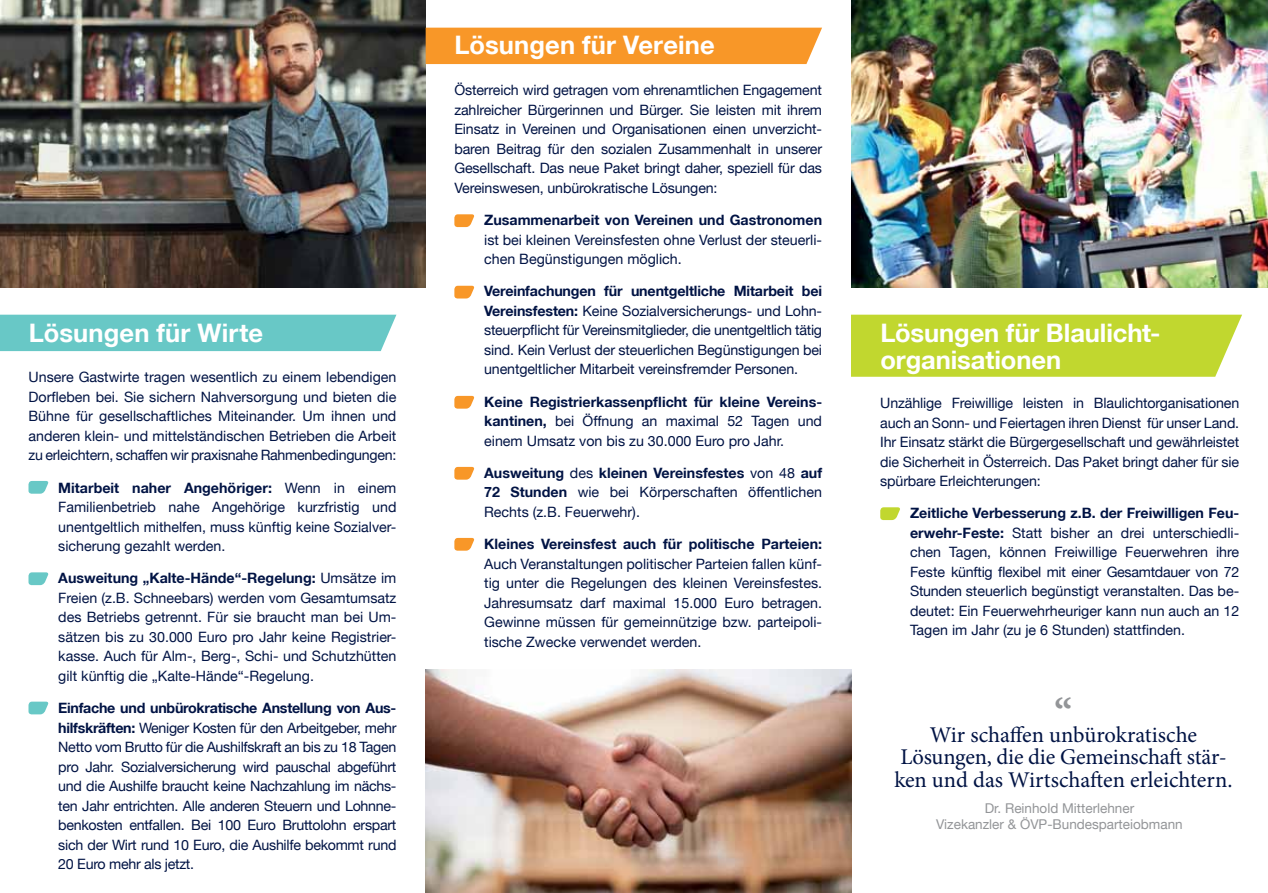
<style>
.page{position:relative;width:1268px;height:893px;background:#fff}
.page>*{position:absolute;margin:0;border:0;box-sizing:border-box;transform-origin:0 0}
.t1{font:700 40.2px "Minion Pro";color:#939598}
.t2{font:700 25.5px/27px "Helvetica Neue";color:#fff}
.t3{font:22.5px/22.5px "Minion Pro";letter-spacing:-.005em;color:#001344;text-align:center}
.t4{font:14.25px/19.5px "Helvetica Neue";color:#001344;text-align:justify}
.t5{font:700 14.25px "Helvetica Neue";color:#001344}
.t6{font:13.5px/16.5px "Helvetica Neue";color:#939598;text-align:center}
.s1{font-weight:700}
</style>
<div class="page">
<img style="left:0;top:0;width:425px;height:287px">
<img style="left:425px;top:670px;width:425px;height:223px">
<img style="left:851px;top:0;width:416px;height:287px">
<div style="left:425px;top:28px;width:397px;height:36px;background:#f89728"></div>
<div style="left:0;top:315px;width:396px;height:36px;background:#68c8c6"></div>
<svg style="left:454px;top:214px;width:21px;height:13px"></svg>
<svg style="left:454px;top:286px;width:21px;height:12px"></svg>
<svg style="left:454px;top:396px;width:21px;height:13px"></svg>
<svg style="left:454px;top:467px;width:21px;height:13px"></svg>
<svg style="left:454px;top:538px;width:21px;height:13px"></svg>
<svg style="left:880px;top:507px;width:20px;height:13px"></svg>
<svg style="left:28px;top:481px;width:21px;height:13px"></svg>
<svg style="left:28px;top:572px;width:21px;height:13px"></svg>
<svg style="left:28px;top:702px;width:21px;height:12px"></svg>
<div style="left:851px;top:315px;width:390px;height:62px;background:#c1d72f"></div>
<h2 class="t2" style="left:29px;top:318px;width:236px">Lösungen für Wirte</h2>
<p class="t4" style="left:28px;top:367px;width:369px">Unsere Gastwirte tragen wesentlich zu einem lebendigen Dorfleben bei. Sie sichern Nahversorgung und bieten die Bühne für gesellschaftliches Miteinander. Um ihnen und anderen klein- und mittelständischen Betrieben die Arbeit zu erleichtern, schaffen wir praxisnahe Rahmenbedingungen:</p>
<p class="t4" style="left:58px;top:478px;width:339px"><span class="s1">Mitarbeit naher Angehöriger:</span> Wenn in einem Familienbetrieb nahe Angehörige kurzfristig und unentgeltlich mithelfen, muss künftig keine Sozialver&shy;sicherung gezahlt werden.</p>
<p class="t4" style="left:58px;top:568px;width:339px"><span class="s1">Ausweitung „Kalte-Hände“-Regelung:</span> Umsätze im Freien (z.B. Schneebars) werden vom Gesamtumsatz des Betriebs getrennt. Für sie braucht man bei Um&shy;sätzen bis zu 30.000 Euro pro Jahr keine Registrier&shy;kasse. Auch für Alm-, Berg-, Schi- und Schutzhütten gilt künftig die „Kalte-Hände“-Regelung.</p>
<p class="t4" style="left:58px;top:698px;width:339px"><span class="s1">Einfache und unbürokratische Anstellung von Aus&shy;hilfskräften:</span> Weniger Kosten für den Arbeitgeber, mehr Netto vom Brutto für die Aushilfskraft an bis zu 18 Tagen pro Jahr. Sozialversicherung wird pauschal abgeführt und die Aushilfe braucht keine Nachzahlung im nächs&shy;ten Jahr entrichten. Alle anderen Steuern und Lohnne&shy;benkosten entfallen. Bei 100 Euro Bruttolohn erspart sich der Wirt rund 10 Euro, die Aushilfe bekommt rund 20 Euro mehr als jetzt.</p>
<h2 class="t2" style="left:454px;top:31px;width:262px">Lösungen für Vereine</h2>
<p class="t4" style="left:454px;top:80px;width:369px">Österreich wird getragen vom ehrenamtlichen Engagement zahlreicher Bürgerinnen und Bürger. Sie leisten mit ihrem Einsatz in Vereinen und Organisationen einen unverzicht&shy;baren Beitrag für den sozialen Zusammenhalt in unserer Gesellschaft. Das neue Paket bringt daher, speziell für das Vereinswesen, unbürokratische Lösungen:</p>
<p class="t5" style="left:484px;top:211px;width:339px">Zusammenarbeit von Vereinen und Gastronomen</p>
<p class="t4" style="left:484px;top:230px;width:339px">ist bei kleinen Vereinsfesten ohne Verlust der steuerli&shy;chen Begünstigungen möglich.</p>
<p class="t4" style="left:484px;top:281px;width:339px"><span class="s1">Vereinfachungen für unentgeltliche Mitarbeit bei Vereinsfesten:</span> Keine Sozialversicherungs- und Lohn&shy;steuerpflicht für Vereinsmitglieder, die unentgeltlich tätig sind. Kein Verlust der steuerlichen Begünstigungen bei unentgeltlicher Mitarbeit vereinsfremder Personen.</p>
<p class="t4" style="left:484px;top:392px;width:339px"><span class="s1">Keine Registrierkassenpflicht für kleine Vereins&shy;kantinen,</span> bei Öffnung an maximal 52 Tagen und einem Umsatz von bis zu 30.000 Euro pro Jahr.</p>
<p class="t4" style="left:484px;top:463px;width:339px"><span class="s1">Ausweitung</span> des <span class="s1">kleinen Vereinsfestes</span> von 48 <span class="s1">auf 72 Stunden</span> wie bei Körperschaften öffentlichen Rechts (z.B. Feuerwehr).</p>
<p class="t5" style="left:484px;top:535px;width:339px">Kleines Vereinsfest auch für politische Parteien:</p>
<p class="t4" style="left:484px;top:554px;width:339px">Auch Veranstaltungen politischer Parteien fallen künf&shy;tig unter die Regelungen des kleinen Vereinsfestes.<br>Jahresumsatz darf maximal 15.000 Euro betragen.<br>Gewinne müssen für gemeinnützige bzw. parteipoli&shy;tische Zwecke verwendet werden.</p>
<h2 class="t2" style="left:880px;top:319px;width:282px">Lösungen für Blaulicht&shy;organisationen</h2>
<p class="t4" style="left:880px;top:393px;width:360px">Unzählige Freiwillige leisten in Blaulichtorganisationen auch an Sonn- und Feiertagen ihren Dienst für unser Land.<br>Ihr Einsatz stärkt die Bürgergesellschaft und gewährleistet die Sicherheit in Österreich. Das Paket bringt daher für sie spürbare Erleichterungen:</p>
<p class="t4" style="left:909px;top:503px;width:331px"><span class="s1">Zeitliche Verbesserung z.B. der Freiwilligen Feu&shy;erwehr-Feste:</span> Statt bisher an drei unterschiedli&shy;chen Tagen, können Freiwillige Feuerwehren ihre Feste künftig flexibel mit einer Gesamtdauer von 72<br>Stunden steuerlich begünstigt veranstalten. Das be&shy;deutet: Ein Feuerwehrheuriger kann nun auch an 12<br>Tagen im Jahr (zu je 6 Stunden) stattfinden.</p>
<h1 class="t1" style="left:1054px;top:685px;width:19px">“</h1>
<h3 class="t3" style="left:894px;top:723px;width:339px">Wir schaffen unbürokratische<br>Lösungen, die die Gemeinschaft stär&shy;ken und das Wirtschaften erleichtern.</h3>
<p class="t6" style="left:936px;top:799px;width:248px">Dr. Reinhold Mitterlehner<br>Vizekanzler &amp; ÖVP-Bundesparteiobmann</p>
</div>
